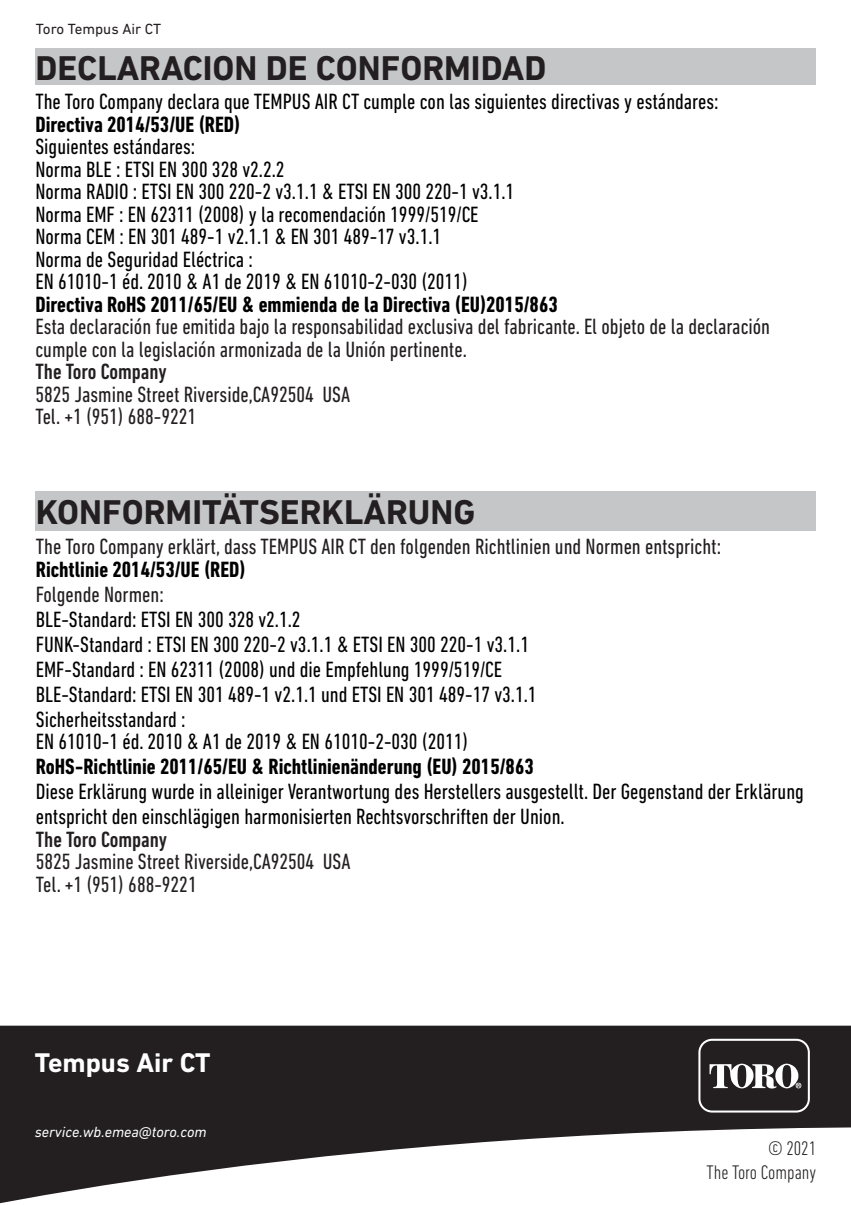
<style>
.page{position:relative;width:851px;height:1205px;background:#fff}
.page>*{position:absolute;margin:0;border:0;box-sizing:border-box;transform-origin:0 0}
.t1{font:700 35px "DIN Next LT Pro";color:#231f20}
.t2{font:700 27.5px "DIN Next LT Pro";color:#fff}
.t3{font:condensed 22.5px/22.5px "DIN Next LT Pro";color:#000}
.t4{font:condensed 22.5px/22.5px "DIN Next LT Pro";color:#231f20}
.t5{font:700 condensed 22.5px "DIN Next LT Pro";color:#000}
.t6{font:500 condensed 22.5px "DIN Next LT Pro";color:#231f20}
.t7{font:300 condensed 20px/24px "DIN Next LT Pro";color:#231f20;text-align:right}
.t8{font:italic 15px "DIN Next LT Pro";color:#fff}
.t9{font:15px "DIN Next LT Pro";color:#231f20}
</style>
<div class="page">
<div style="left:35px;top:49px;width:780px;height:36px;background:#c5c6c8"></div>
<div style="left:36px;top:491px;width:779px;height:40px;background:#c5c6c8"></div>
<svg style="left:0;top:1025px;width:850px;height:179px;fill:#231f20"></svg>
<svg style="left:698px;top:1039px;width:111px;height:73px;background:#514e4f"></svg>
<p class="t9" style="left:36px;top:20px;width:127px">Toro Tempus Air CT</p>
<h1 class="t1" style="left:35px;top:48px;width:512px">DECLARACION DE CONFORMIDAD</h1>
<p class="t3" style="left:35px;top:90px;width:684px">The Toro Company declara que TEMPUS AIR CT cumple con las siguientes directivas y estándares:</p>
<p class="t5" style="left:35px;top:111px;width:206px">Directiva 2014/53/UE (RED)</p>
<p class="t3" style="left:35px;top:135px;width:480px">Siguientes estándares:<br>Norma BLE : ETSI EN 300 328 v2.2.2<br>Norma RADIO : ETSI EN 300 220-2 v3.1.1 &amp; ETSI EN 300 220-1 v3.1.1<br>Norma EMF : EN 62311 (2008) y la recomendación 1999/519/CE Norma CEM : EN 301 489-1 v2.1.1 &amp; EN 301 489-17 v3.1.1<br>Norma de Seguridad Eléctrica :<br>EN 61010-1 éd. 2010 &amp; A1 de 2019 &amp; EN 61010-2-030 (2011)</p>
<p class="t5" style="left:35px;top:291px;width:523px">Directiva RoHS 2011/65/EU &amp; emmienda de la Directiva (EU)2015/863</p>
<p class="t4" style="left:35px;top:315px;width:736px">Esta declaración fue emitida bajo la responsabilidad exclusiva del fabricante. El objeto de la declaración cumple con la legislación armonizada de la Unión pertinente.</p>
<p class="t6" style="left:35px;top:359px;width:133px">The Toro Company</p>
<p class="t4" style="left:35px;top:382px;width:316px">5825 Jasmine Street Riverside,CA92504 USA<br>Tel. +1 (951) 688-9221</p>
<h1 class="t1" style="left:36px;top:492px;width:441px">KONFORMITÄTSERKLÄRUNG</h1>
<p class="t4" style="left:36px;top:535px;width:686px">The Toro Company erklärt, dass TEMPUS AIR CT den folgenden Richtlinien und Normen entspricht:</p>
<p class="t5" style="left:36px;top:556px;width:211px">Richtlinie 2014/53/UE (RED)</p>
<p class="t4" style="left:36px;top:582px;width:129px">Folgende Normen:</p>
<p class="t3" style="left:36px;top:606px;width:502px;line-height:25px">BLE-Standard: ETSI EN 300 328 v2.1.2<br>FUNK-Standard : ETSI EN 300 220-2 v3.1.1 &amp; ETSI EN 300 220-1 v3.1.1<br>EMF-Standard : EN 62311 (2008) und die Empfehlung 1999/519/CE BLE-Standard: ETSI EN 301 489-1 v2.1.1 und ETSI EN 301 489-17 v3.1.1<br>Sicherheitsstandard :</p>
<p class="t3" style="left:36px;top:730px;width:433px">EN 61010-1 éd. 2010 &amp; A1 de 2019 &amp; EN 61010-2-030 (2011)</p>
<p class="t5" style="left:36px;top:753px;width:499px">RoHS-Richtlinie 2011/65/EU &amp; Richtlinienänderung (EU) 2015/863</p>
<p class="t3" style="left:36px;top:779px;width:769px;line-height:25px">Diese Erklärung wurde in alleiniger Verantwortung des Herstellers ausgestellt. Der Gegenstand der Erklärung entspricht den einschlägigen harmonisierten Rechtsvorschriften der Union.</p>
<p class="t6" style="left:36px;top:826px;width:133px">The Toro Company</p>
<p class="t4" style="left:36px;top:850px;width:316px">5825 Jasmine Street Riverside,CA92504 USA<br>Tel. +1 (951) 688-9221</p>
<p class="t2" style="left:35px;top:1046px;width:177px">Tempus Air CT</p>
<p class="t8" style="left:35px;top:1123px;width:173px">service.wb.emea@toro.com</p>
<p class="t7" style="left:706px;top:1136px;width:111px">© 2021<br>The Toro Company</p>
</div>
